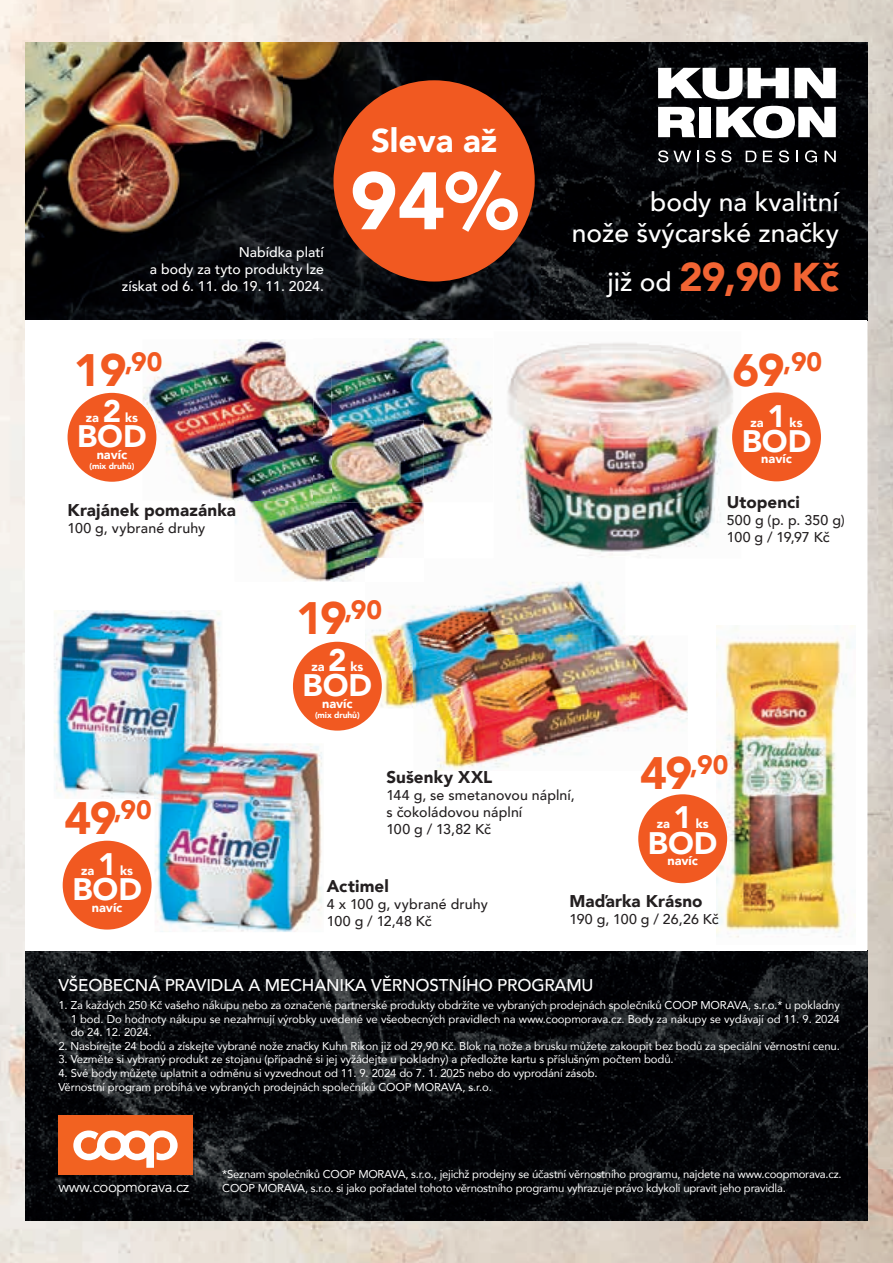
<style>
.page{position:relative;width:893px;height:1263px;background:#fff}
.page>*{position:absolute;margin:0;border:0;box-sizing:border-box;transform-origin:0 0}
.t1{font:900 80.4px "Avenir";color:#fff}
.t2{font:900 40.05px "Avenir";color:#f26433}
.t3{font:900 32.85px "Avenir";color:#fff}
.t4{font:900 31.05px "Avenir";color:#fff}
.t5{font:500 26.4px/31.8px "Avenir";color:#fff;text-align:right}
.t6{font:900 26.4px "Avenir";color:#f15921}
.t7{font:900 16.95px "Avenir";letter-spacing:.005em;color:#231f20}
.t8{font:500 16.95px "Avenir";letter-spacing:-.01em;color:#fff}
.t9{font:15px "Avenir";letter-spacing:-.025em;color:#fff}
.t10{font:500 14.1px/17px "Avenir";letter-spacing:.01em;color:#231f20}
.t11{font:500 13.95px/16.8px "Avenir";color:#fff;text-align:right}
.t12{font:900 12.75px "Avenir";color:#fff}
.t13{font:11.4px/13.6px "Avenir";letter-spacing:-.01em;color:#fff}
.t14{font:900 8.55px "Avenir";letter-spacing:-.01em;color:#fff}
.s1{font-size:45.3px}
.s2{font-weight:500;font-size:26.4px;color:#fff}
</style>
<div class="page">
<img style="left:0;top:1169px;width:893px;height:94px">
<img style="left:0;top:0;width:38px;height:1169px">
<img style="left:38px;top:0;width:714px;height:43px">
<img style="left:752px;top:0;width:141px;height:94px">
<img style="left:867px;top:94px;width:26px;height:1075px">
<img style="left:26px;top:951px;width:841px;height:269px">
<img style="left:26px;top:43px;width:841px;height:278px">
<div style="left:333px;top:80px;width:202px;height:201px;background:#f15921;border-radius:50%"></div>
<div style="left:58px;top:1115px;width:135px;height:60px;background:#f26221"></div>
<svg style="left:73px;top:1130px;width:105px;height:38px"></svg>
<svg style="left:658px;top:68px;width:84px;height:31px"></svg>
<svg style="left:748px;top:68px;width:88px;height:30px"></svg>
<svg style="left:658px;top:107px;width:37px;height:30px"></svg>
<div style="left:699px;top:107px;width:12px;height:30px;background:#fff"></div>
<svg style="left:716px;top:106px;width:120px;height:32px"></svg>
<svg style="left:658px;top:150px;width:33px;height:12px"></svg>
<svg style="left:705px;top:150px;width:10px;height:12px"></svg>
<svg style="left:721px;top:150px;width:10px;height:12px"></svg>
<svg style="left:746px;top:151px;width:10px;height:11px"></svg>
<svg style="left:763px;top:151px;width:9px;height:11px"></svg>
<svg style="left:779px;top:150px;width:10px;height:12px"></svg>
<svg style="left:796px;top:151px;width:2px;height:11px"></svg>
<svg style="left:805px;top:150px;width:12px;height:12px"></svg>
<svg style="left:825px;top:151px;width:11px;height:11px"></svg>
<div style="left:26px;top:321px;width:841px;height:630px;background:#fff"></div>
<img style="left:143px;top:339px;width:170px;height:161px">
<img style="left:331px;top:338px;width:162px;height:156px">
<img style="left:313px;top:372px;width:18px;height:48px">
<img style="left:235px;top:500px;width:189px;height:82px">
<img style="left:235px;top:420px;width:78px;height:80px">
<img style="left:313px;top:420px;width:111px;height:82px">
<img style="left:54px;top:610px;width:167px;height:189px">
<img style="left:155px;top:743px;width:167px;height:189px">
<img style="left:155px;top:743px;width:67px;height:56px">
<img style="left:716px;top:625px;width:139px;height:313px">
<img style="left:507px;top:343px;width:234px;height:215px">
<img style="left:365px;top:581px;width:260px;height:127px">
<img style="left:365px;top:558px;width:59px;height:24px">
<img style="left:425px;top:635px;width:263px;height:136px">
<img style="left:413px;top:635px;width:212px;height:73px">
<div style="left:732px;top:392px;width:89px;height:89px;background:#f15921;border-radius:50%"></div>
<div style="left:68px;top:393px;width:88px;height:89px;background:#f15921;border-radius:50%"></div>
<div style="left:293px;top:642px;width:89px;height:89px;background:#f15921;border-radius:50%"></div>
<div style="left:63px;top:841px;width:89px;height:88px;background:#f15921;border-radius:50%"></div>
<div style="left:638px;top:794px;width:89px;height:89px;background:#f15921;border-radius:50%"></div>
<p class="t3" style="left:371px;top:112px;width:128px">Sleva až</p>
<p class="t11" style="left:239px;top:243px;width:87px">Nabídka platí</p>
<p class="t11" style="left:122px;top:260px;width:204px">a body za tyto produkty lze získat od 6. 11. do 19. 11. 2024.</p>
<p class="t6" style="left:74px;top:339px;width:90px"><span class="s1">19</span>,90</p>
<p class="t4" style="left:103px;top:385px;width:20px">2</p>
<p class="t12" style="left:125px;top:407px;width:14px">ks</p>
<p class="t4" style="left:77px;top:410px;width:71px">BOD</p>
<p class="t12" style="left:97px;top:443px;width:32px">navíc</p>
<p class="t14" style="left:90px;top:458px;width:46px">(mix druhů)</p>
<p class="t12" style="left:86px;top:407px;width:15px">za</p>
<p class="t7" style="left:68px;top:495px;width:170px">Krajánek pomazánka</p>
<p class="t10" style="left:68px;top:518px;width:139px">100 g, vybrané druhy</p>
<p class="t1" style="left:350px;top:132px;width:170px">94%</p>
<p class="t6" style="left:296px;top:587px;width:87px"><span class="s1">19</span>,90</p>
<p class="t4" style="left:328px;top:633px;width:20px">2</p>
<p class="t12" style="left:350px;top:655px;width:14px">ks</p>
<p class="t4" style="left:303px;top:659px;width:71px">BOD</p>
<p class="t12" style="left:322px;top:692px;width:32px">navíc</p>
<p class="t14" style="left:315px;top:707px;width:46px">(mix druhů)</p>
<p class="t12" style="left:311px;top:655px;width:15px">za</p>
<p class="t5" style="left:572px;top:184px;width:269px">body na kvalitní<br>nože švýcarské značky</p>
<p class="t2" style="left:607px;top:242px;width:233px"><span class="s2">již od</span> 29,90 Kč</p>
<p class="t6" style="left:732px;top:339px;width:91px"><span class="s1">69</span>,90</p>
<p class="t4" style="left:767px;top:389px;width:20px">1</p>
<p class="t12" style="left:790px;top:411px;width:14px">ks</p>
<p class="t4" style="left:742px;top:415px;width:71px">BOD</p>
<p class="t12" style="left:761px;top:448px;width:32px">navíc</p>
<p class="t12" style="left:750px;top:411px;width:15px">za</p>
<p class="t7" style="left:727px;top:487px;width:74px">Utopenci</p>
<p class="t10" style="left:727px;top:510px;width:120px">500 g (p. p. 350 g)<br>100 g / 19,97 Kč</p>
<p class="t6" style="left:64px;top:787px;width:89px"><span class="s1">49</span>,90</p>
<p class="t4" style="left:98px;top:837px;width:20px">1</p>
<p class="t12" style="left:120px;top:859px;width:14px">ks</p>
<p class="t4" style="left:72px;top:863px;width:71px">BOD</p>
<p class="t12" style="left:92px;top:896px;width:32px">navíc</p>
<p class="t12" style="left:81px;top:859px;width:15px">za</p>
<p class="t7" style="left:386px;top:762px;width:107px">Sušenky XXL</p>
<p class="t10" style="left:386px;top:785px;width:190px">144 g, se smetanovou náplní, s čokoládovou náplní<br>100 g / 13,82 Kč</p>
<p class="t6" style="left:640px;top:742px;width:90px"><span class="s1">49</span>,90</p>
<p class="t4" style="left:674px;top:791px;width:20px">1</p>
<p class="t12" style="left:696px;top:813px;width:14px">ks</p>
<p class="t4" style="left:648px;top:816px;width:71px">BOD</p>
<p class="t12" style="left:667px;top:850px;width:32px">navíc</p>
<p class="t12" style="left:657px;top:813px;width:15px">za</p>
<p class="t7" style="left:327px;top:871px;width:63px">Actimel</p>
<p class="t10" style="left:327px;top:895px;width:162px">4 x 100 g, vybrané druhy<br>100 g / 12,48 Kč</p>
<p class="t7" style="left:569px;top:887px;width:135px">Maďarka Krásno</p>
<p class="t10" style="left:569px;top:910px;width:151px">190 g, 100 g / 26,26 Kč</p>
<p class="t8" style="left:58px;top:971px;width:537px">VŠEOBECNÁ PRAVIDLA A MECHANIKA VĚRNOSTNÍHO PROGRAMU</p>
<p class="t13" style="left:71px;top:998px;width:771px;text-align:justify;text-indent:-12px">1. Za každých 250 Kč vašeho nákupu nebo za označené partnerské produkty obdržíte ve vybraných prodejnách společníků COOP MORAVA, s.r.o.* u pokladny 1 bod. Do hodnoty nákupu se nezahrnují výrobky uvedené ve všeobecných pravidlech na www.coopmorava.cz. Body za nákupy se vydávají od 11. 9. 2024 do 24. 12. 2024.</p>
<p class="t13" style="left:58px;top:1039px;width:783px">2. Nasbírejte 24 bodů a získejte vybrané nože značky Kuhn Rikon již od 29,90 Kč. Blok na nože a brusku můžete zakoupit bez bodů za speciální věrnostní cenu.</p>
<p class="t13" style="left:58px;top:1052px;width:617px">3. Vezměte si vybraný produkt ze stojanu (případně si jej vyžádejte u pokladny) a předložte kartu s příslušným počtem bodů.</p>
<p class="t13" style="left:58px;top:1066px;width:541px">4. Své body můžete uplatnit a odměnu si vyzvednout od 11. 9. 2024 do 7. 1. 2025 nebo do vyprodání zásob.<br>Věrnostní program probíhá ve vybraných prodejnách společníků COOP MORAVA, s.r.o.</p>
<p class="t9" style="left:58px;top:1178px;width:132px">www.coopmorava.cz</p>
<p class="t13" style="left:222px;top:1166px;width:621px;line-height:14.1px">*Seznam společníků COOP MORAVA, s.r.o., jejichž prodejny se účastní věrnostního programu, najdete na www.coopmorava.cz.<br>COOP MORAVA, s.r.o. si jako pořadatel tohoto věrnostního programu vyhrazuje právo kdykoli upravit jeho pravidla.</p>
</div>
